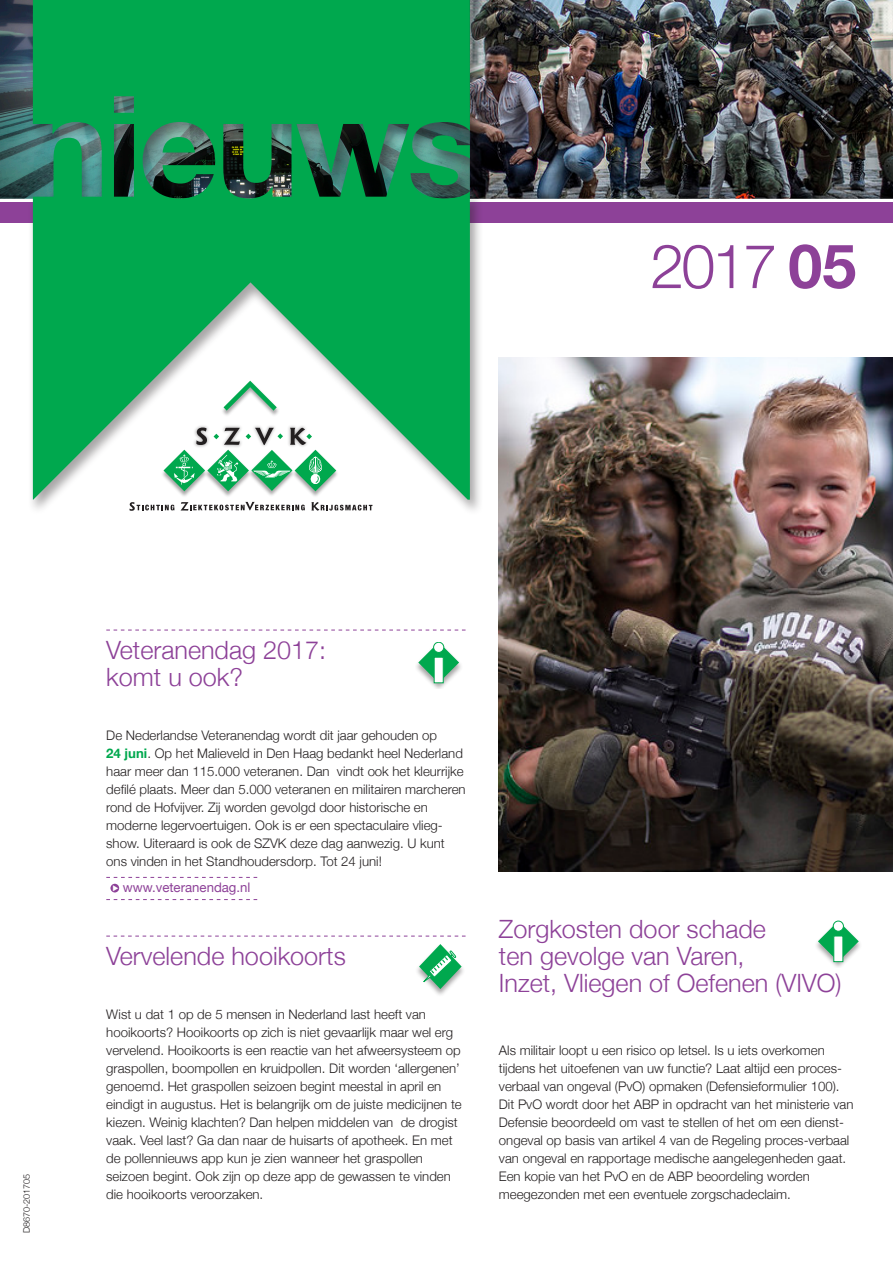
<style>
.page{position:relative;width:893px;height:1263px;background:#fff}
.page>*{position:absolute;margin:0;border:0;box-sizing:border-box;transform-origin:0 0}
.t1{font:300 61.2px "Helvetica Neue";color:#8d4198}
.Body{font:300 25.2px/27px "Helvetica Neue";color:#8d4198}
.Body-2{font:300 13.2px/18px "Helvetica Neue";color:#231f20}
.Body-3{font:13.2px "Helvetica Neue";color:#8d4198}
.Body-4{font:300 9px "Helvetica Neue";color:#231f20}
.s1{font-weight:700}
.s2{font-weight:700;color:#00a84e}
</style>
<div class="page">
<img style="left:499px;top:358px;width:394px;height:514px">
<img style="left:483px;top:0;width:410px;height:199px">
<img style="left:0;top:0;width:28px;height:199px">
<svg style="left:106px;top:630px;width:360px;height:1px"></svg>
<svg style="left:106px;top:877px;width:151px;height:1px"></svg>
<svg style="left:106px;top:899px;width:151px;height:1px"></svg>
<svg style="left:106px;top:936px;width:360px;height:1px"></svg>
<svg style="left:110px;top:884px;width:9px;height:8px"></svg>
<div style="left:0;top:202px;width:893px;height:20px;background:#8d4198"></div>
<div style="left:28px;top:0;width:455px;height:516px;background:#231f20;opacity:.4"></div>
<svg style="left:33px;top:0;width:437px;height:500px;background:#2bac68"></svg>
<img style="left:210px;top:491px;width:37px;height:8px">
<img style="left:159px;top:449px;width:51px;height:50px">
<img style="left:297px;top:449px;width:44px;height:50px">
<img style="left:247px;top:491px;width:50px;height:8px">
<img style="left:192px;top:423px;width:20px;height:4px">
<img style="left:219px;top:423px;width:25px;height:4px">
<img style="left:250px;top:423px;width:29px;height:4px">
<img style="left:286px;top:423px;width:25px;height:4px">
<svg style="left:129px;top:502px;width:45px;height:9px"></svg>
<svg style="left:181px;top:502px;width:124px;height:9px"></svg>
<svg style="left:311px;top:502px;width:61px;height:9px"></svg>
<svg style="left:164px;top:427px;width:172px;height:64px"></svg>
<img style="left:219px;top:380px;width:62px;height:39px">
<svg style="left:224px;top:381px;width:53px;height:30px"></svg>
<div style="left:415px;top:944px;width:50px;height:53px;background:#231f20;opacity:.4"></div>
<svg style="left:419px;top:944px;width:43px;height:45px"></svg>
<div style="left:415px;top:642px;width:48px;height:46px;background:#231f20;opacity:.4"></div>
<svg style="left:418px;top:642px;width:41px;height:41px"></svg>
<div style="left:815px;top:921px;width:48px;height:46px;background:#231f20;opacity:.4"></div>
<svg style="left:818px;top:921px;width:41px;height:41px"></svg>
<svg style="left:113px;top:885px;width:5px;height:6px"></svg>
<p class="t1" style="left:650px;top:217px;width:207px">2017 <span class="s1">05</span></p>
<p class="Body-4" style="left:19px;top:1233px;width:61px;rotate:-90deg">D8670-201705</p>
<h1 class="Body" style="left:106px;top:635px;width:221px">Veteranendag 2017: komt u ook?</h1>
<p class="Body-2" style="left:106px;top:725px;width:361px">De Nederlandse Veteranendag wordt dit jaar gehouden op<br><span class="s2">24 juni</span>. Op het Malieveld in Den Haag bedankt heel Nederland haar meer dan 115.000 veteranen. Dan vindt ook het kleurrijke defilé plaats. Meer dan 5.000 veteranen en militairen marcheren rond de Hofvijver. Zij worden gevolgd door historische en moderne legervoertuigen. Ook is er een spectaculaire vlieg&shy;show. Uiteraard is ook de SZVK deze dag aanwezig. U kunt ons vinden in het Standhoudersdorp. Tot 24 juni!</p>
<p class="Body-3" style="left:123px;top:877px;width:129px">www.veteranendag.nl</p>
<h1 class="Body" style="left:106px;top:941px;width:241px">Vervelende hooikoorts</h1>
<p class="Body-2" style="left:106px;top:1004px;width:357px">Wist u dat 1 op de 5 mensen in Nederland last heeft van hooikoorts? Hooikoorts op zich is niet gevaarlijk maar wel erg vervelend. Hooikoorts is een reactie van het afweersysteem op graspollen, boompollen en kruidpollen. Dit worden ‘allergenen’ genoemd. Het graspollen seizoen begint meestal in april en eindigt in augustus. Het is belangrijk om de juiste medicijnen te kiezen. Weinig klachten? Dan helpen middelen van de drogist vaak. Veel last? Ga dan naar de huisarts of apotheek. En met de pollennieuws app kun je zien wanneer het graspollen seizoen begint. Ook zijn op deze app de gewassen te vinden die hooikoorts veroorzaken.</p>
<p class="Body" style="left:499px;top:914px;width:344px">Zorgkosten door schade<br>ten gevolge van Varen,<br>Inzet, Vliegen of Oefenen (VIVO)</p>
<p class="Body-2" style="left:499px;top:1040px;width:356px">Als militair loopt u een risico op letsel. Is u iets overkomen tijdens het uitoefenen van uw functie? Laat altijd een proces&shy;verbaal van ongeval (PvO) opmaken (Defensieformulier 100).<br>Dit PvO wordt door het ABP in opdracht van het ministerie van Defensie beoordeeld om vast te stellen of het om een dienst&shy;ongeval op basis van artikel 4 van de Regeling proces-verbaal van ongeval en rapportage medische aangelegenheden gaat.<br>Een kopie van het PvO en de ABP beoordeling worden meegezonden met een eventuele zorgschadeclaim.</p>
</div>
